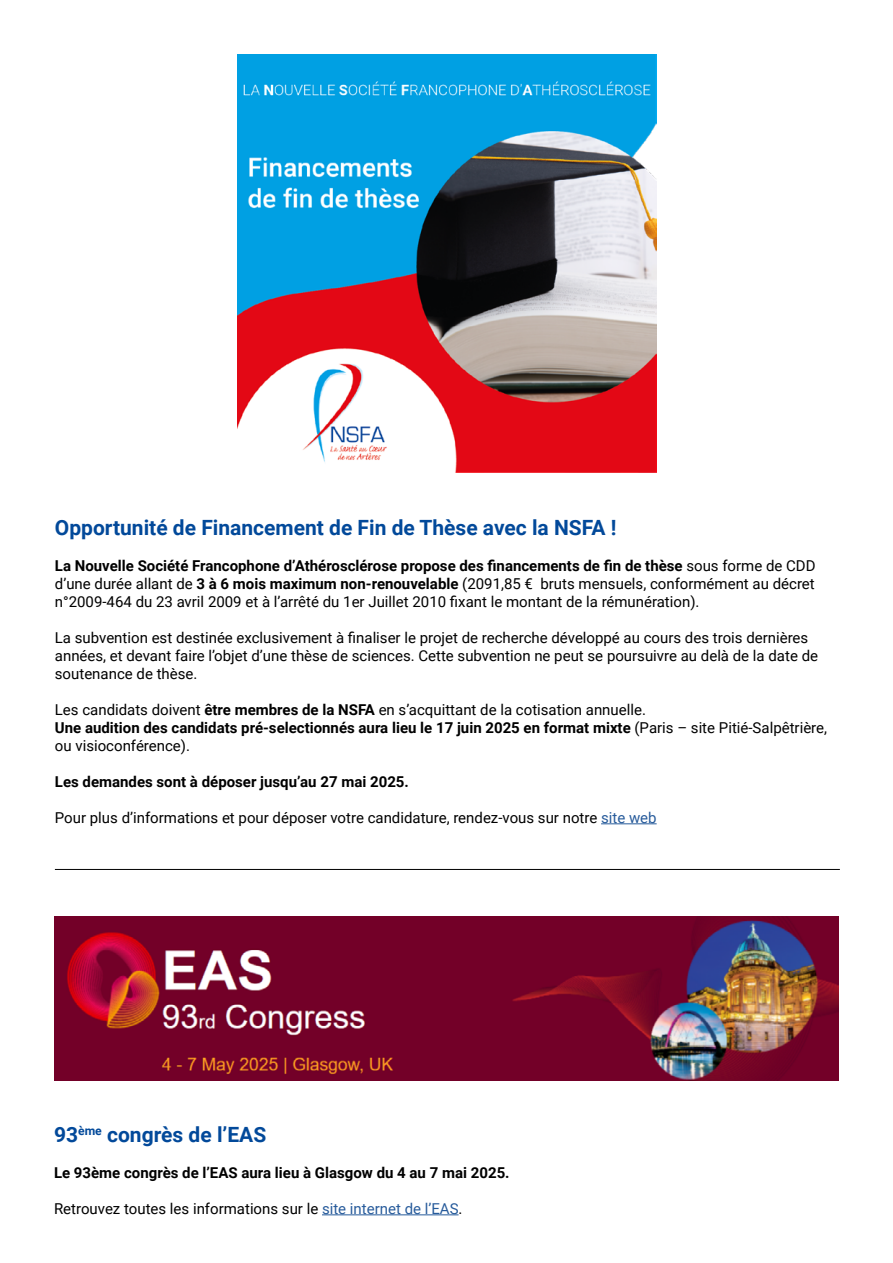
<style>
.page{position:relative;width:893px;height:1263px;background:#fff}
.page>*{position:absolute;margin:0;border:0;box-sizing:border-box;transform-origin:0 0}
.t1{font:700 21px "Roboto";color:#02499a}
.t2{font:15px/18px "Roboto";color:#000}
.t3{font:700 15px "Roboto";color:#000}
.s1{font-weight:700}
.s2{color:#275b9b}
</style>
<div class="page">
<img style="left:54px;top:916px;width:785px;height:164px">
<hr style="left:322px;top:1214px;width:137px;height:1px;background:#275b9b">
<img style="left:238px;top:54px;width:418px;height:418px">
<hr style="left:601px;top:823px;width:56px;height:1px;background:#275b9b">
<hr style="left:55px;top:869px;width:785px;height:1px;background:#000">
<h1 class="t1" style="left:55px;top:512px;width:563px">Opportunité de Financement de Fin de Thèse avec la NSFA !</h1>
<p class="t2" style="left:55px;top:556px;width:762px;text-align:justify"><span class="s1">La Nouvelle Société Francophone d’Athérosclérose propose des financements de fin de thèse</span> sous forme de CDD d’une durée allant de <span class="s1">3 à 6 mois maximum non-renouvelable</span> (2091,85 € bruts mensuels, conformément au décret n°2009-464 du 23 avril 2009 et à l’arrêté du 1er Juillet 2010 fixant le montant de la rémunération).</p>
<p class="t2" style="left:55px;top:628px;width:765px">La subvention est destinée exclusivement à finaliser le projet de recherche développé au cours des trois dernières années, et devant faire l’objet d’une thèse de sciences. Cette subvention ne peut se poursuivre au delà de la date de soutenance de thèse.</p>
<p class="t2" style="left:55px;top:700px;width:774px">Les candidats doivent <span class="s1">être membres de la NSFA</span> en s’acquittant de la cotisation annuelle.<br><span class="s1">Une audition des candidats pré-selectionnés aura lieu le 17 juin 2025 en format mixte</span> (Paris – site Pitié-Salpêtrière, ou visioconférence).</p>
<p class="t3" style="left:55px;top:771px;width:355px">Les demandes sont à déposer jusqu’au 27 mai 2025.</p>
<p class="t2" style="left:55px;top:808px;width:603px">Pour plus d’informations et pour déposer votre candidature, rendez-vous sur notre <span class="s2">site web</span></p>
<h1 class="t1" style="left:54px;top:1119px;width:214px">93<sup>ème</sup> congrès de l’EAS</h1>
<p class="t3" style="left:54px;top:1162px;width:457px">Le 93ème congrès de l’EAS aura lieu à Glasgow du 4 au 7 mai 2025.</p>
<p class="t2" style="left:54px;top:1199px;width:410px">Retrouvez toutes les informations sur le <span class="s2">site internet de l’EAS</span>.</p>
</div>
